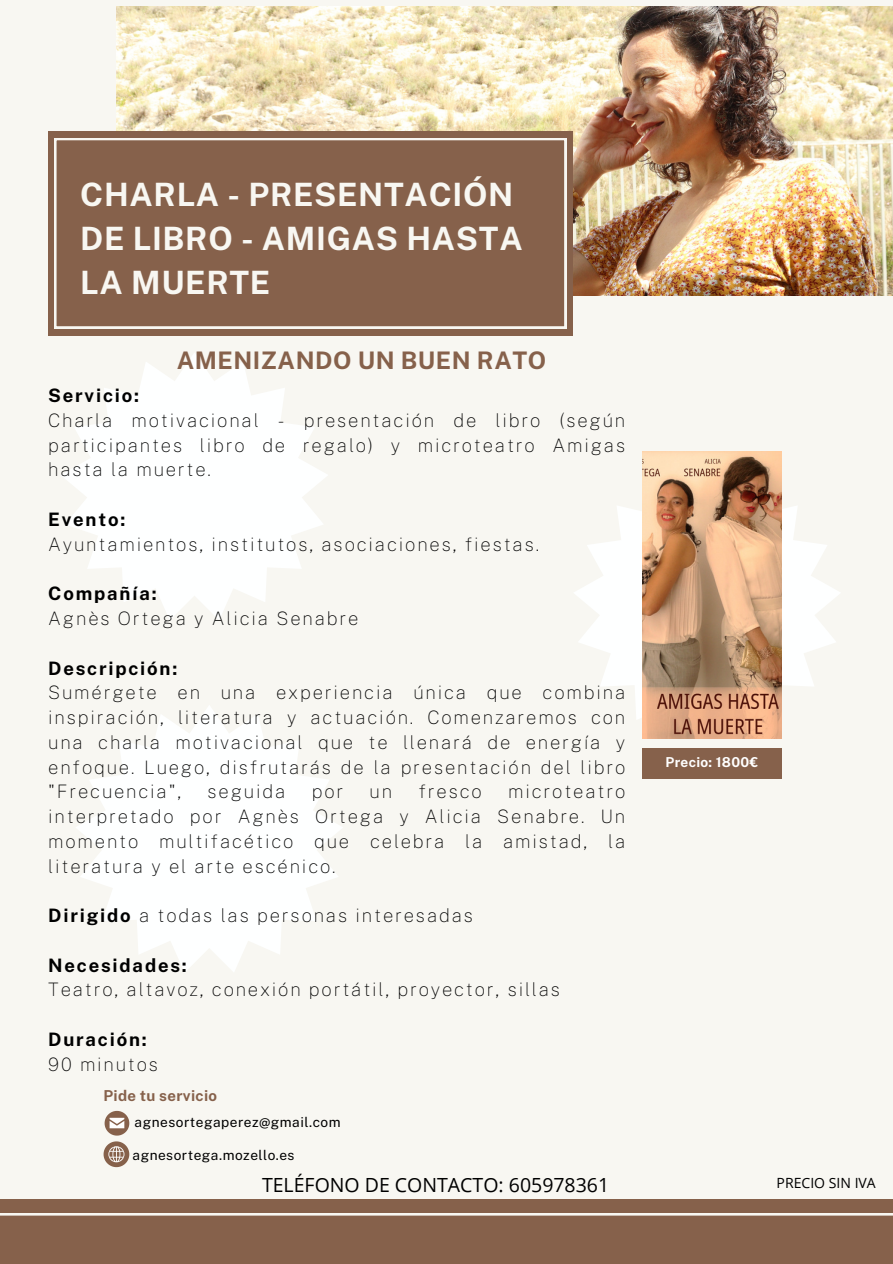
<style>
.page{position:relative;width:893px;height:1264px;background:#fff}
.page>*{position:absolute;margin:0;border:0;box-sizing:border-box;transform-origin:0 0}
.t1{font:700 32.1px/43.8px "Public Sans";letter-spacing:.02em;color:#f8f7f2}
.t2{font:700 24.15px "Public Sans";letter-spacing:.02em;color:#86614b}
.t3{font:19.5px "Open Sans";color:#000}
.t4{font:100 18.45px/24.8px "Public Sans";letter-spacing:.1em;color:#000}
.t5{font:700 18.45px/24.8px "Public Sans";letter-spacing:.1em;color:#000}
.t6{font:700 15px "Public Sans";letter-spacing:.02em;color:#86614b}
.t7{font:14.1px "Open Sans";color:#000}
.t8{font:13.65px "Public Sans";letter-spacing:.035em;color:#000}
.t9{font:700 13.65px "Public Sans";letter-spacing:.02em;color:#fff}
.s1{font-weight:700}
.s2{font-weight:100}
</style>
<div class="page">
<div style="left:0;top:0;width:892px;height:1263px;background:#f8f7f2"></div>
<svg style="left:574px;top:470px;width:266px;height:268px"></svg>
<img style="left:642px;top:451px;width:139px;height:287px">
<svg style="left:62px;top:353px;width:265px;height:266px;fill:#feffff"></svg>
<div style="left:642px;top:748px;width:139px;height:30px;background:#86614b"></div>
<img style="left:117px;top:6px;width:775px;height:289px">
<div style="left:48px;top:131px;width:524px;height:205px;background:#86614b"></div>
<svg style="left:54px;top:138px;width:512px;height:190px"></svg>
<svg style="left:76px;top:706px;width:267px;height:266px;fill:#feffff"></svg>
<div style="left:0;top:1199px;width:892px;height:64px;background:#86614b"></div>
<svg style="left:0;top:1213px;width:892px;height:3px;background:#e9e3dc"></svg>
<svg style="left:105px;top:1110px;width:24px;height:25px"></svg>
<svg style="left:104px;top:1141px;width:25px;height:26px"></svg>
<h6 class="t1" style="left:80px;top:172px;width:444px">CHARLA - PRESENTACIÓN<br>DE LIBRO - AMIGAS HASTA<br>LA MUERTE</h6>
<p class="t2" style="left:177px;top:346px;width:371px">AMENIZANDO UN BUEN RATO</p>
<h4 class="t4" style="left:48px;top:383px;width:578px"><span class="s1">Servicio:<br></span>Charla motivacional - presentación de libro (según participantes libro de regalo) y microteatro Amigas hasta la muerte.</h4>
<h4 class="t4" style="left:48px;top:507px;width:492px"><span class="s1">Evento:<br></span>Ayuntamientos, institutos, asociaciones, fiestas.</h4>
<h4 class="t4" style="left:48px;top:581px;width:311px"><span class="s1">Compañía:<br></span>Agnès Ortega y Alicia Senabre</h4>
<h4 class="t4" style="left:48px;top:655px;width:578px"><span class="s1">Descripción:<br></span>Sumérgete en una experiencia única que combina inspiración, literatura y actuación. Comenzaremos con una charla motivacional que te llenará de energía y enfoque. Luego, disfrutarás de la presentación del libro "Frecuencia",</h4>
<h4 class="t4" style="left:207px;top:779px;width:79px">seguida</h4>
<h4 class="t4" style="left:312px;top:779px;width:33px">por</h4>
<h4 class="t4" style="left:369px;top:779px;width:24px">un</h4>
<h4 class="t4" style="left:418px;top:779px;width:65px">fresco</h4>
<h4 class="t4" style="left:48px;top:779px;width:578px;text-align:justify;text-indent:460px">microteatro interpretado por Agnès Ortega y Alicia Senabre. Un momento multifacético que celebra la amistad, la literatura y el arte escénico.</h4>
<h4 class="t4" style="left:48px;top:903px;width:426px"><span class="s1">Dirigido</span> a todas las personas interesadas</h4>
<h4 class="t4" style="left:48px;top:952px;width:513px"><span class="s1">Necesidades:<br></span>Teatro, altavoz, conexión portátil, proyector, sillas</h4>
<h4 class="t5" style="left:48px;top:1026px;width:111px">Duración:<br><span class="s2">90 minutos</span></h4>
<p class="t6" style="left:103px;top:1086px;width:115px">Pide tu servicio</p>
<h6 class="t8" style="left:134px;top:1114px;width:208px">agnesortegaperez@gmail.com</h6>
<p class="t8" style="left:132px;top:1146px;width:164px">agnesortega.mozello.es</p>
<h1 class="t9" style="left:665px;top:754px;width:94px">Precio: 1800€</h1>
<p class="t3" style="left:262px;top:1171px;width:349px">TELÉFONO DE CONTACTO: 605978361</p>
<p class="t7" style="left:776px;top:1172px;width:101px">PRECIO SIN IVA</p>
</div>
